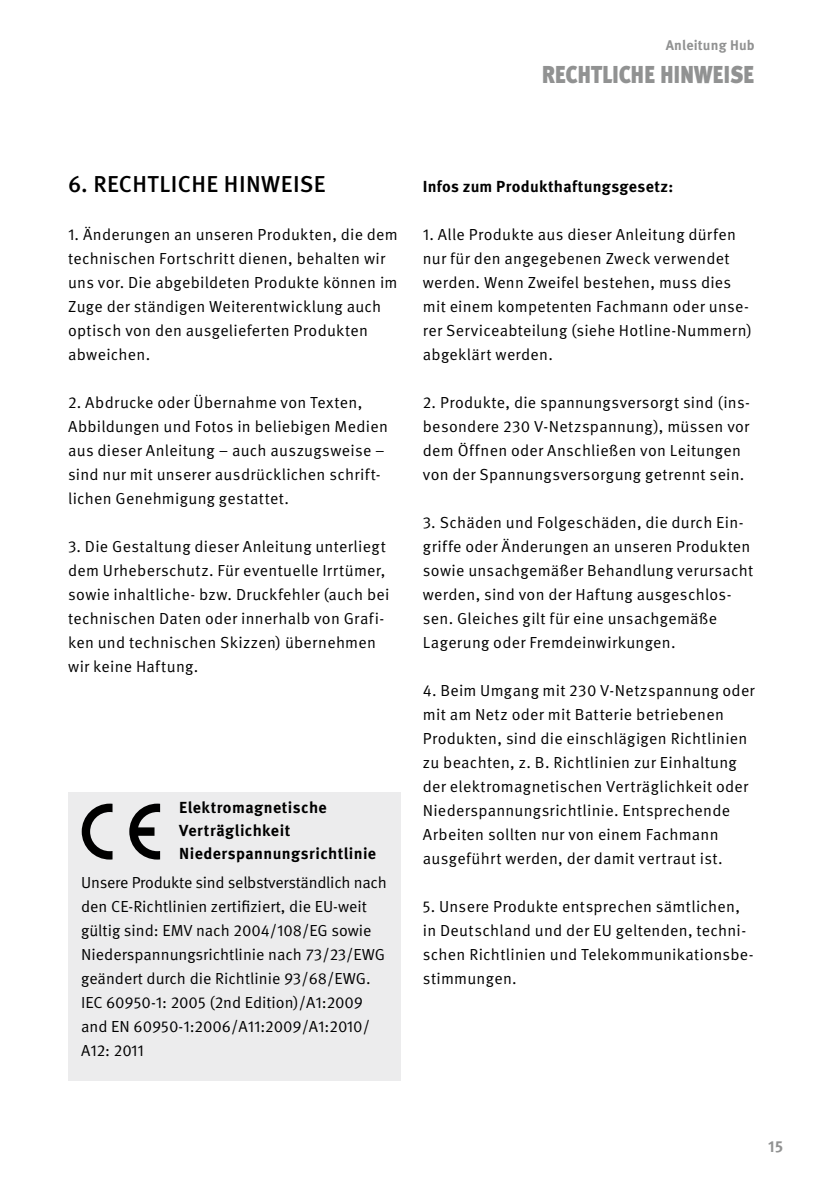
<style>
.page{position:relative;width:840px;height:1191px;background:#fff}
.page>*{position:absolute;margin:0;border:0;box-sizing:border-box;transform-origin:0 0}
.t1{font:900 30px "Meta Pro";letter-spacing:-.035em;color:#919292;scale:.8 1}
.t2{font:500 23px "Meta Pro";letter-spacing:.015em;color:#000}
.t3{font:16px/24px "Meta Pro Norm";letter-spacing:.015em;color:#000}
.t4{font:700 16px/22.6px "Meta Pro";letter-spacing:.025em;color:#000}
.t5{font:700 16px "Meta Pro";color:#919292}
.t6{font:700 14px "Meta Pro";letter-spacing:.015em;color:#919292}
</style>
<div class="page">
<div style="left:68px;top:792px;width:332px;height:288px;background:#ececed"></div>
<svg style="left:82px;top:803px;width:30px;height:56px"></svg>
<svg style="left:129px;top:803px;width:31px;height:56px"></svg>
<p class="t6" style="left:665px;top:34px;width:91px">Anleitung Hub</p>
<h1 class="t1" style="left:541px;top:49px;width:268px">Rechtliche Hinweise</h1>
<h2 class="t2" style="left:68px;top:166px;width:259px">6. RECHTLICHE HINWEISE</h2>
<p class="t3" style="left:68px;top:221px;width:331px">1. Änderungen an unseren Produkten, die dem technischen Fortschritt dienen, behalten wir uns vor. Die abgebildeten Produkte können im Zuge der ständigen Weiterentwicklung auch optisch von den ausgelieferten Produkten abweichen.</p>
<p class="t3" style="left:68px;top:389px;width:321px">2. Abdrucke oder Übernahme von Texten, Abbildungen und Fotos in beliebigen Medien aus dieser Anleitung – auch auszugsweise – sind nur mit unserer ausdrücklichen schrift&shy;lichen Genehmigung gestattet.</p>
<p class="t3" style="left:68px;top:533px;width:322px">3. Die Gestaltung dieser Anleitung unterliegt dem Urheberschutz. Für eventuelle Irrtümer, sowie inhaltliche- bzw. Druckfehler (auch bei technischen Daten oder innerhalb von Grafi&shy;ken und technischen Skizzen) übernehmen wir keine Haftung.</p>
<p class="t4" style="left:179px;top:795px;width:198px">Elektromagnetische<br>Verträglichkeit<br>Niederspannungsrichtlinie</p>
<p class="t3" style="left:81px;top:869px;width:307px">Unsere Produkte sind selbstverständlich nach den CE-Richtlinien zertifiziert, die EU-weit gültig sind: EMV nach 2004/108/EG sowie Niederspannungsrichtlinie nach 73/23/EWG geändert durch die Richtlinie 93/68/EWG.<br>IEC 60950-1: 2005 (2nd Edition)/A1:2009 and EN 60950-1:2006/A11:2009/A1:2010/ A12: 2011</p>
<p class="t4" style="left:422px;top:174px;width:252px">Infos zum Produkthaftungsgesetz:</p>
<p class="t3" style="left:422px;top:221px;width:330px">1. Alle Produkte aus dieser Anleitung dürfen nur für den angegebenen Zweck verwendet werden. Wenn Zweifel bestehen, muss dies mit einem kompetenten Fachmann oder unse&shy;rer Serviceabteilung (siehe Hotline-Nummern) abgeklärt werden.</p>
<p class="t3" style="left:422px;top:389px;width:328px">2. Produkte, die spannungsversorgt sind (ins&shy;besondere 230 V-Netzspannung), müssen vor dem Öffnen oder Anschließen von Leitungen von der Spannungsversorgung getrennt sein.</p>
<p class="t3" style="left:422px;top:509px;width:332px">3. Schäden und Folgeschäden, die durch Ein&shy;griffe oder Änderungen an unseren Produkten sowie unsachgemäßer Behandlung verursacht werden, sind von der Haftung ausgeschlos&shy;sen. Gleiches gilt für eine unsachgemäße Lagerung oder Fremdeinwirkungen.</p>
<p class="t3" style="left:422px;top:677px;width:333px">4. Beim Umgang mit 230 V-Netzspannung oder mit am Netz oder mit Batterie betriebenen Produkten, sind die einschlägigen Richtlinien zu beachten, z. B. Richtlinien zur Einhaltung der elektromagnetischen Verträglichkeit oder Niederspannungsrichtlinie. Entsprechende Arbeiten sollten nur von einem Fachmann ausgeführt werden, der damit vertraut ist.</p>
<p class="t3" style="left:422px;top:893px;width:332px">5. Unsere Produkte entsprechen sämtlichen, in Deutschland und der EU geltenden, techni&shy;schen Richtlinien und Telekommunikationsbe&shy;stimmungen.</p>
<p class="t5" style="left:767px;top:1134px;width:16px">15</p>
</div>
